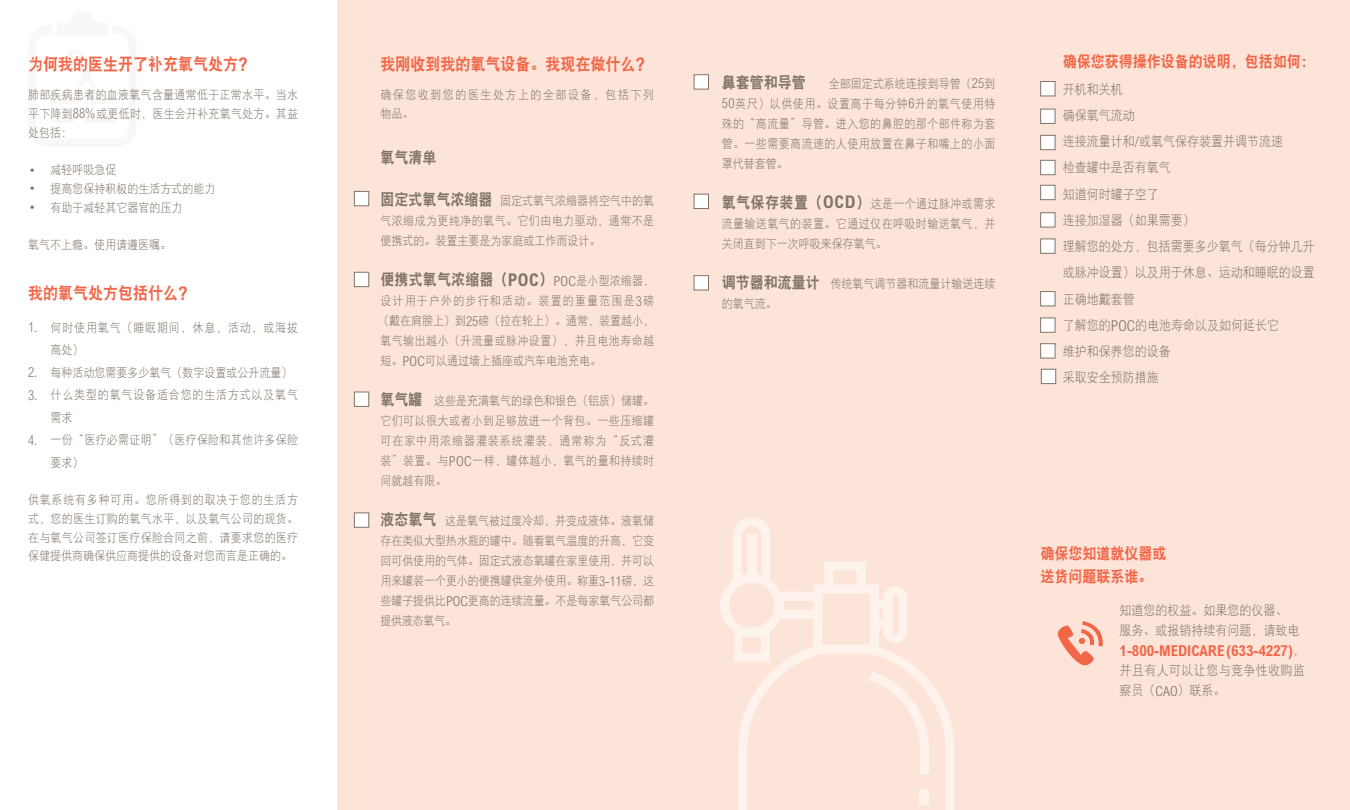
<style>
.page{position:relative;width:1350px;height:810px;background:#fff}
.page>*{position:absolute;margin:0;border:0;box-sizing:border-box;transform-origin:0 0}
.t1{font:16.88px "DFP Hei W9";color:#f26648;scale:.89 1}
.t2{font:15.75px/22.5px "DFP Hei W9";color:#f26648;scale:.89 1}
.t3{font:15.75px "DFP Hei W9";color:#807568;scale:.89 1}
.t4{font:700 condensed 15px "Arial";letter-spacing:-.005em;color:#f26648}
.t5{font:13.5px/26.2px "DFP Hei W3";color:#807568;scale:.89 1}
.t6{font:13.5px/20px "DFP Hei W3";letter-spacing:.03em;color:#807568;scale:.89 1}
.t7{font:12.38px/20px "DFP Hei W3";letter-spacing:.025em;color:#807568;text-align:justify;scale:.89 1}
.t8{font:12.38px/20px "DFP Hei W3";color:#807568;scale:.89 1}
.t9{font:12.38px/22.5px "DFP Hei W3";letter-spacing:.075em;color:#807568;scale:.89 1}
.t10{font:12.38px/18.8px "DFP Hei W3";letter-spacing:.135em;color:#807568;scale:.89 1}
.s1{font-family:"Arial";font-weight:700;font-stretch:condensed;font-size:18.75px}
.s2{font-family:"Arial";font-weight:300;font-stretch:condensed;font-size:13.75px}
.s3{font-family:"DFP Hei W9";font-size:15.75px}
.s4{font-family:"Arial";font-weight:700;font-stretch:condensed;font-size:17.5px}
.s5{font-family:"DFP Hei W3";font-size:12.38px}
.s6{font-family:"Arial";font-weight:300;font-stretch:condensed;font-size:15px}
.s7{font-family:"DFP Hei W3";font-weight:400;font-stretch:normal;font-size:13.5px;color:#807568}
</style>
<div class="page">
<div style="left:338px;top:0;width:1012px;height:810px;background:#fde4d8"></div>
<svg style="left:720px;top:517px;width:234px;height:293px"></svg>
<div style="left:354px;top:191px;width:15px;height:15px;background:#fff;border:1px solid #807568"></div>
<div style="left:354px;top:272px;width:15px;height:15px;background:#fff;border:1px solid #807568"></div>
<div style="left:354px;top:392px;width:15px;height:15px;background:#fff;border:1px solid #807568"></div>
<div style="left:354px;top:513px;width:15px;height:15px;background:#fff;border:1px solid #807568"></div>
<div style="left:694px;top:74px;width:15px;height:15px;background:#fff;border:1px solid #807568"></div>
<div style="left:694px;top:194px;width:15px;height:15px;background:#fff;border:1px solid #807568"></div>
<div style="left:694px;top:275px;width:15px;height:15px;background:#fff;border:1px solid #807568"></div>
<svg style="left:1057px;top:621px;width:46px;height:45px"></svg>
<div style="left:1040px;top:81px;width:15px;height:15px;background:#fff;border:1px solid #807568"></div>
<div style="left:1040px;top:109px;width:15px;height:15px;background:#fff;border:1px solid #807568"></div>
<div style="left:1040px;top:135px;width:15px;height:15px;background:#fff;border:1px solid #807568"></div>
<div style="left:1040px;top:160px;width:15px;height:15px;background:#fff;border:1px solid #807568"></div>
<div style="left:1040px;top:185px;width:15px;height:15px;background:#fff;border:1px solid #807568"></div>
<div style="left:1040px;top:212px;width:15px;height:15px;background:#fff;border:1px solid #807568"></div>
<div style="left:1041px;top:369px;width:15px;height:15px;background:#fff;border:1px solid #807568"></div>
<div style="left:1040px;top:239px;width:15px;height:15px;background:#fff;border:1px solid #807568"></div>
<div style="left:1040px;top:291px;width:15px;height:15px;background:#fff;border:1px solid #807568"></div>
<div style="left:1040px;top:318px;width:15px;height:15px;background:#fff;border:1px solid #807568"></div>
<div style="left:1040px;top:343px;width:15px;height:15px;background:#fff;border:1px solid #807568"></div>
<p class="t1" style="left:28px;top:55px;width:248px">为何我的医生开了补充氧气处方<span class="s1">?</span></p>
<p class="t7" style="left:28px;top:85px;width:305px;line-height:18.8px">肺部疾病患者的血液氧气含量通常低于正常水平。当水平下降到<span class="s2">88%</span>或更低时，医生会开补充氧气处方。其益处包括：</p>
<p class="t7" style="left:28px;top:159px;width:101px"><span class="s2">•</span> 减轻呼吸急促</p>
<p class="t8" style="left:28px;top:178px;width:212px"><span class="s2">•</span> 提高您保持积极的生活方式的能力</p>
<p class="t8" style="left:28px;top:197px;width:175px"><span class="s2">•</span> 有助于减轻其它器官的压力</p>
<p class="t8" style="left:28px;top:234px;width:162px">氧气不上瘾。使用请遵医嘱。</p>
<p class="t1" style="left:28px;top:284px;width:181px">我的氧气处方包括什么<span class="s1">?</span></p>
<p class="t9" style="left:51px;top:316px;width:280px;text-indent:-22px"><span class="s2">1.</span> 何时使用氧气（睡眠期间，休息，活动，或海拔高处）</p>
<p class="t8" style="left:28px;top:362px;width:299px"><span class="s2">2.</span> 每种活动您需要多少氧气（数字设置或公升流量）</p>
<p class="t9" style="left:51px;top:383px;width:280px;text-indent:-22px"><span class="s2">3.</span> 什么类型的氧气设备适合您的生活方式以及氧气需求</p>
<p class="t7" style="left:51px;top:428px;width:280px;line-height:22.5px;text-indent:-22px"><span class="s2">4.</span> 一份“医疗必需证明”（医疗保险和其他许多保险要求）</p>
<p class="t7" style="left:28px;top:490px;width:305px;line-height:18.8px">供氧系统有多种可用。您所得到的取决于您的生活方式，您的医生订购的氧气水平，以及氧气公司的现货。在与氧气公司签订医疗保险合同之前，请要求您的医疗保健提供商确保供应商提供的设备对您而言是正确的。</p>
<p class="t1" style="left:380px;top:55px;width:299px">我刚收到我的氧气设备。我现在做什么<span class="s1">?</span></p>
<p class="t10" style="left:380px;top:85px;width:309px">确保您收到您的医生处方上的全部设备，包括下列物品。</p>
<p class="t3" style="left:380px;top:149px;width:64px">氧气清单</p>
<p class="t7" style="left:380px;top:191px;width:309px"><span class="s3">固定式氧气浓缩器</span> 固定式氧气浓缩器将空气中的氧气浓缩成为更纯净的氧气。它们由电力驱动，通常不是便携式的。装置主要是为家庭或工作而设计。</p>
<p class="t3" style="left:380px;top:271px;width:309px">便携式氧气浓缩器（<span class="s4">POC</span>）<span class="s2">POC</span><span class="s5">是小型浓缩器，</span></p>
<p class="t7" style="left:378px;top:291px;width:312px">设计用于户外的步行和活动。装置的重量范围是<span class="s2">3</span>磅（戴在肩膀上）到<span class="s2">25</span>磅（拉在轮上）。通常，装置越小，氧气输出越小（升流量或脉冲设置），并且电池寿命越短。<span class="s2">POC</span>可以通过墙上插座或汽车电池充电。</p>
<p class="t7" style="left:380px;top:391px;width:309px"><span class="s3">氧气罐</span> 这些是充满氧气的绿色和银色（铝质）储罐。它们可以很大或者小到足够放进一个背包。一些压缩罐可在家中用浓缩器灌装系统灌装，通常称为“反式灌装”装置。与<span class="s2">POC</span>一样，罐体越小，氧气的量和持续时间就越有限。</p>
<p class="t7" style="left:380px;top:511px;width:309px"><span class="s3">液态氧气</span> 这是氧气被过度冷却，并变成液体。液氧储存在类似大型热水瓶的罐中。随着氧气温度的升高，它变回可供使用的气体。固定式液态氧罐在家里使用，并可以用来罐装一个更小的便携罐供室外使用。称重<span class="s2">3-11</span>磅，这些罐子提供比<span class="s2">POC</span>更高的连续流量。不是每家氧气公司都提供液态氧气。</p>
<p class="t3" style="left:722px;top:73px;width:96px">鼻套管和导管</p>
<p class="t7" style="left:722px;top:73px;width:309px;text-indent:107px">全部固定式系统连接到导管（<span class="s2">25</span>到<span class="s2">50</span>英尺）以供使用。设置高于每分钟<span class="s2">6</span>升的氧气使用特殊的“高流量”导管。进入您的鼻腔的那个部件称为套管。一些需要高流速的人使用放置在鼻子和嘴上的小面罩代替套管。</p>
<p class="t7" style="left:722px;top:193px;width:309px"><span class="s3">氧气保存装置（</span><span class="s4">OCD</span><span class="s3">）</span>这是一个通过脉冲或需求流量输送氧气的装置。它通过仅在呼吸时输送氧气，并关闭直到下一次呼吸来保存氧气。</p>
<p class="t8" style="left:722px;top:273px;width:309px"><span class="s3">调节器和流量计</span> 传统氧气调节器和流量计输送连续的氧气流。</p>
<p class="t2" style="left:1063px;top:50px;width:285px">确保您获得操作设备的说明，包括如何：</p>
<p class="t5" style="left:1063px;top:75px;width:69px">开机和关机</p>
<p class="t5" style="left:1063px;top:102px;width:82px">确保氧气流动</p>
<p class="t5" style="left:1063px;top:128px;width:249px">连接流量计和<span class="s6">/</span>或氧气保存装置并调节流速</p>
<p class="t5" style="left:1063px;top:154px;width:123px">检查罐中是否有氧气</p>
<p class="t5" style="left:1063px;top:180px;width:109px">知道何时罐子空了</p>
<p class="t5" style="left:1063px;top:207px;width:150px">连接加湿器（如果需要）</p>
<p class="t5" style="left:1063px;top:233px;width:285px">理解您的处方，包括需要多少氧气（每分钟几升或脉冲设置）以及用于休息、运动和睡眠的设置</p>
<p class="t5" style="left:1063px;top:285px;width:82px">正确地戴套管</p>
<p class="t5" style="left:1063px;top:312px;width:244px">了解您的<span class="s6">POC</span>的电池寿命以及如何延长它</p>
<p class="t5" style="left:1063px;top:338px;width:123px">维护和保养您的设备</p>
<p class="t5" style="left:1063px;top:364px;width:109px">采取安全预防措施</p>
<p class="t2" style="left:1040px;top:542px;width:143px">确保您知道就仪器或送货问题联系谁。</p>
<p class="t5" style="left:1120px;top:600px;width:204px;line-height:20px">知道您的权益。如果您的仪器、服务、或报销持续有问题，请致电</p>
<p class="t4" style="left:1120px;top:642px;width:187px">1-800-MEDICARE (633-4227)<span class="s7">，</span></p>
<p class="t6" style="left:1120px;top:660px;width:210px">并且有人可以让您与竞争性收购监察员（<span class="s2">CAO</span>）联系。</p>
</div>
